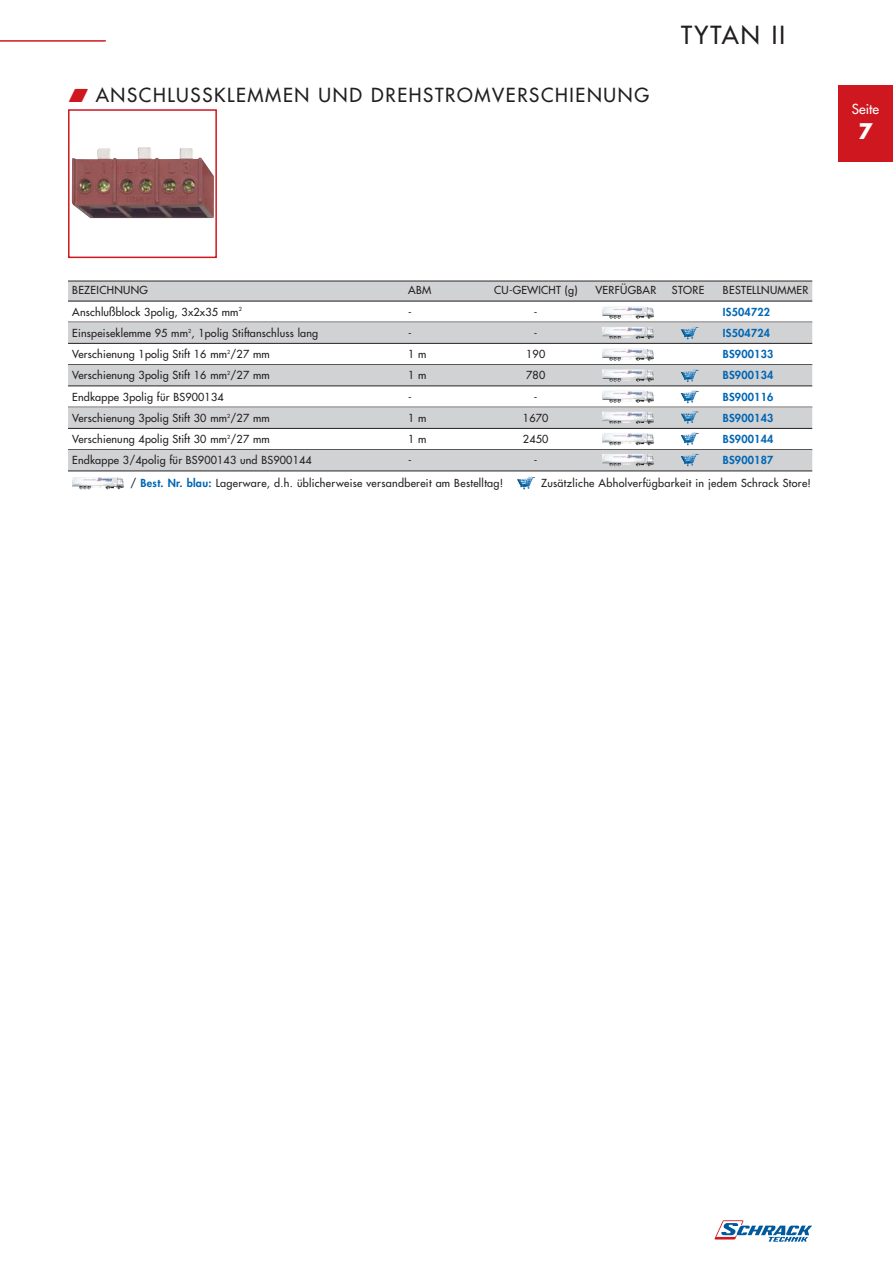
<style>
.page{position:relative;width:893px;height:1263px;background:#fff}
.page>*{position:absolute;margin:0;border:0;box-sizing:border-box;transform-origin:0 0}
.t1{font:24.3px "Futura";letter-spacing:.085em;color:#231f20}
.t2{font:700 21px "Futura";color:#fff}
.t3{font:18.9px "Futura";letter-spacing:.085em;color:#231f20}
.t4{font:13.5px "Futura";color:#fff}
.t5{font:10.8px "Futura";letter-spacing:.015em;color:#231f20}
.t6{font:800 10.8px "Futura";letter-spacing:.015em;color:#0066b3}
.s1{font-family:"Zipf Rautbits";color:#ce171e}
.s2{font-weight:800;color:#0066b3}
</style>
<div class="page">
<svg style="left:714px;top:1220px;width:98px;height:22px"></svg>
<div style="left:838px;top:85px;width:54px;height:77px;background:#ce171e"></div>
<svg style="left:0;top:40px;width:106px;height:2px"></svg>
<div style="left:68px;top:281px;width:744px;height:20px;background:#d1d2d4"></div>
<hr style="left:68px;top:281px;width:744px;height:1px;background:#231f20">
<hr style="left:68px;top:301px;width:744px;height:1px;background:#231f20">
<div style="left:68px;top:322px;width:744px;height:21px;background:#d1d2d4"></div>
<hr style="left:68px;top:343px;width:744px;height:1px;background:#231f20">
<hr style="left:68px;top:364px;width:744px;height:1px;background:#231f20">
<div style="left:68px;top:365px;width:744px;height:21px;background:#d1d2d4"></div>
<hr style="left:68px;top:386px;width:744px;height:1px;background:#231f20">
<div style="left:68px;top:407px;width:744px;height:21px;background:#d1d2d4"></div>
<hr style="left:68px;top:428px;width:744px;height:1px;background:#231f20">
<hr style="left:68px;top:449px;width:744px;height:1px;background:#231f20">
<div style="left:68px;top:450px;width:744px;height:21px;background:#d1d2d4"></div>
<hr style="left:68px;top:471px;width:744px;height:1px;background:#231f20">
<img style="left:72px;top:147px;width:142px;height:71px">
<div style="left:68px;top:109px;width:149px;height:149px;border:2px solid #ce171e"></div>
<img style="left:602px;top:306px;width:52px;height:13px">
<img style="left:602px;top:412px;width:52px;height:12px">
<img style="left:602px;top:390px;width:52px;height:13px">
<img style="left:602px;top:369px;width:52px;height:13px">
<img style="left:681px;top:369px;width:18px;height:13px">
<img style="left:602px;top:348px;width:52px;height:13px">
<img style="left:602px;top:327px;width:52px;height:12px">
<img style="left:680px;top:327px;width:19px;height:13px">
<img style="left:680px;top:391px;width:19px;height:12px">
<img style="left:680px;top:454px;width:19px;height:12px">
<img style="left:680px;top:433px;width:19px;height:12px">
<img style="left:681px;top:411px;width:18px;height:13px">
<img style="left:602px;top:433px;width:52px;height:12px">
<img style="left:602px;top:454px;width:52px;height:12px">
<img style="left:517px;top:477px;width:18px;height:13px">
<img style="left:72px;top:477px;width:52px;height:12px">
<h3 class="t3" style="left:68px;top:86px;width:582px"><span class="s1">W</span> ANSCHLUSSKLEMMEN UND DREHSTROMVERSCHIENUNG</h3>
<h1 class="t1" style="left:681px;top:23px;width:106px">TYTAN II</h1>
<p class="t4" style="left:852px;top:103px;width:29px">Seite</p>
<h2 class="t2" style="left:858px;top:121px;width:16px">7</h2>
<p class="t5" style="left:72px;top:285px;width:77px">BEZEICHNUNG</p>
<p class="t5" style="left:408px;top:285px;width:25px">ABM</p>
<p class="t5" style="left:494px;top:285px;width:85px">CU-GEWICHT (g)</p>
<p class="t5" style="left:595px;top:285px;width:62px">VERFÜGBAR</p>
<p class="t5" style="left:672px;top:285px;width:34px">STORE</p>
<p class="t5" style="left:723px;top:285px;width:87px">BESTELLNUMMER</p>
<p class="t5" style="left:72px;top:306px;width:171px">Anschlußblock 3polig, 3x2x35 mm<sup>2</sup></p>
<p class="t5" style="left:408px;top:306px;width:5px">-</p>
<p class="t5" style="left:534px;top:306px;width:5px">-</p>
<p class="t6" style="left:723px;top:306px;width:49px">IS504722</p>
<p class="t5" style="left:72px;top:327px;width:247px">Einspeiseklemme 95 mm<sup>2</sup>, 1polig Stiftanschluss lang</p>
<p class="t5" style="left:408px;top:327px;width:5px">-</p>
<p class="t5" style="left:534px;top:327px;width:5px">-</p>
<p class="t6" style="left:723px;top:328px;width:49px">IS504724</p>
<p class="t5" style="left:72px;top:349px;width:199px">Verschienung 1polig Stift 16 mm<sup>2</sup>/27 mm</p>
<p class="t5" style="left:408px;top:349px;width:20px">1 m</p>
<p class="t5" style="left:526px;top:349px;width:21px">190</p>
<p class="t6" style="left:723px;top:349px;width:52px">BS900133</p>
<p class="t5" style="left:72px;top:370px;width:199px">Verschienung 3polig Stift 16 mm<sup>2</sup>/27 mm</p>
<p class="t5" style="left:408px;top:370px;width:20px">1 m</p>
<p class="t5" style="left:526px;top:370px;width:21px">780</p>
<p class="t6" style="left:723px;top:370px;width:52px">BS900134</p>
<p class="t5" style="left:72px;top:391px;width:153px">Endkappe 3polig für BS900134</p>
<p class="t5" style="left:408px;top:391px;width:5px">-</p>
<p class="t5" style="left:534px;top:391px;width:5px">-</p>
<p class="t6" style="left:723px;top:391px;width:52px">BS900116</p>
<p class="t5" style="left:72px;top:412px;width:199px">Verschienung 3polig Stift 30 mm<sup>2</sup>/27 mm</p>
<p class="t5" style="left:408px;top:412px;width:20px">1 m</p>
<p class="t5" style="left:523px;top:412px;width:27px">1670</p>
<p class="t6" style="left:723px;top:413px;width:52px">BS900143</p>
<p class="t5" style="left:72px;top:434px;width:199px">Verschienung 4polig Stift 30 mm<sup>2</sup>/27 mm</p>
<p class="t5" style="left:408px;top:434px;width:20px">1 m</p>
<p class="t5" style="left:523px;top:434px;width:27px">2450</p>
<p class="t6" style="left:723px;top:434px;width:52px">BS900144</p>
<p class="t5" style="left:72px;top:455px;width:241px">Endkappe 3/4polig für BS900143 und BS900144</p>
<p class="t5" style="left:408px;top:455px;width:5px">-</p>
<p class="t5" style="left:534px;top:455px;width:5px">-</p>
<p class="t6" style="left:723px;top:455px;width:52px">BS900187</p>
<p class="t5" style="left:131px;top:478px;width:374px">/ <span class="s2">Best. Nr. blau:</span> Lagerware, d.h. üblicherweise versandbereit am Bestelltag!</p>
<p class="t5" style="left:541px;top:478px;width:271px">Zusätzliche Abholverfügbarkeit in jedem Schrack Store!</p>
</div>
